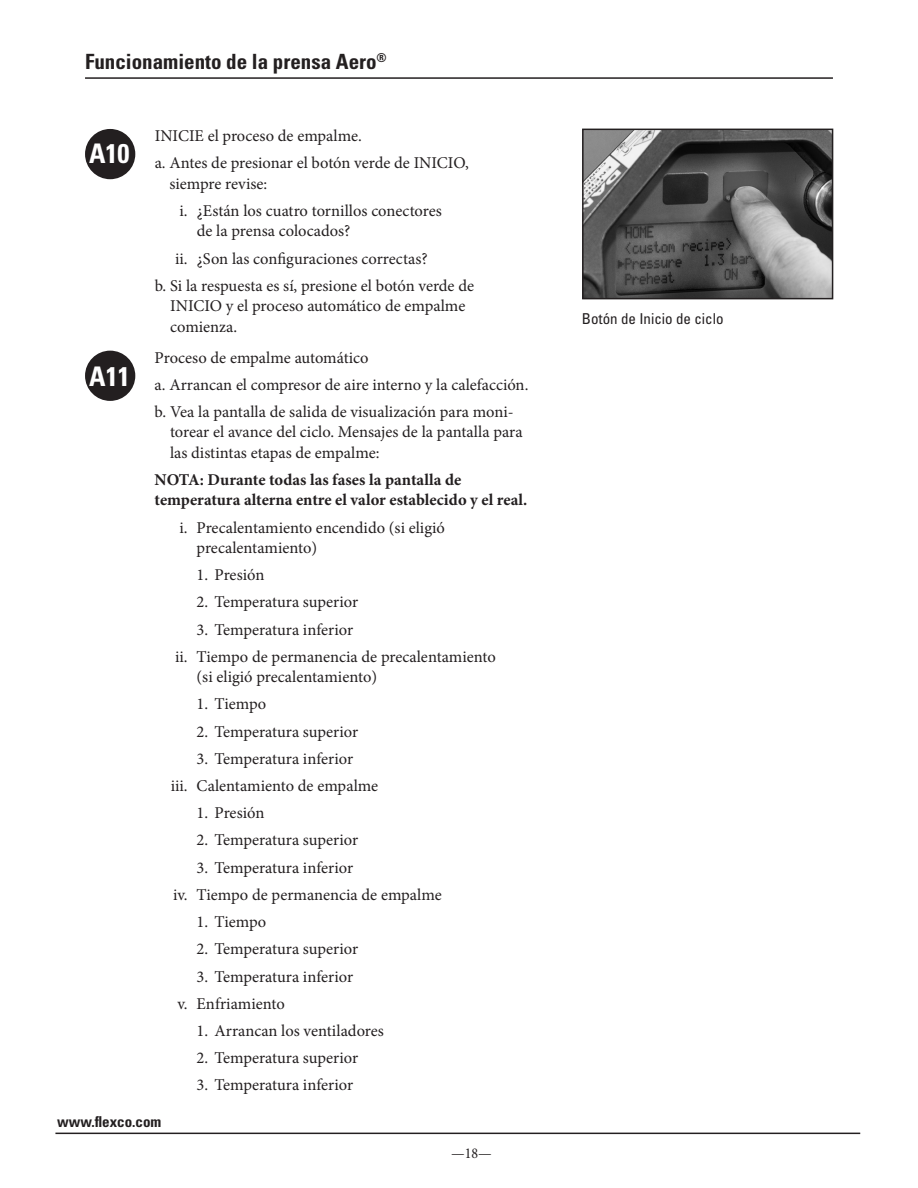
<style>
.page{position:relative;width:918px;height:1188px;background:#fff}
.page>*{position:absolute;margin:0;border:0;box-sizing:border-box;transform-origin:0 0}
.note_standalone{font:700 condensed 27px "Univers LT Std";color:#fff}
.SpreadHdr{font:700 condensed 21px "Univers LT Std";color:#231f20}
.bodycopy{font:16.5px/20.4px "Minion Pro";color:#231f20}
.roman_numeral_tabs{font:16.5px/20.4px "Minion Pro";color:#231f20}
.number_tabs2{font:16.5px "Minion Pro";color:#231f20}
.bodycopy-2{font:700 16.5px/20.4px "Minion Pro";color:#231f20}
.bodycopy-3{font:condensed 15px "Univers LT Std";color:#231f20}
.t1{font:700 condensed 15px "Univers LT Std";color:#231f20}
.t2{font:condensed 15px "Minion Pro";color:#231f20}
</style>
<div class="page">
<hr style="left:55px;top:1133px;width:805px;height:1px;background:#231f20">
<hr style="left:85px;top:77px;width:748px;height:2px;background:#231f20">
<div style="left:85px;top:351px;width:50px;height:50px;background:#231f20;border-radius:50%"></div>
<div style="left:85px;top:129px;width:50px;height:50px;background:#231f20;border-radius:50%"></div>
<img style="left:585px;top:132px;width:245px;height:164px">
<div style="left:582px;top:129px;width:251px;height:170px;border:2px solid #231f20"></div>
<p class="SpreadHdr" style="left:85px;top:49px;width:303px">Funcionamiento de la prensa Aero<sup>®</sup></p>
<p class="note_standalone" style="left:89px;top:137px;width:42px">A10</p>
<p class="note_standalone" style="left:89px;top:360px;width:42px">A11</p>
<p class="bodycopy" style="left:155px;top:126px;width:209px">INICIE el proceso de empalme.</p>
<p class="bodycopy" style="left:169px;top:153px;width:301px;text-indent:-15px">a. Antes de presionar el botón verde de INICIO, siempre revise:</p>
<p class="roman_numeral_tabs" style="left:197px;top:201px;width:247px;text-indent:-17px">i. ¿Están los cuatro tornillos conectores de la prensa colocados?</p>
<p class="roman_numeral_tabs" style="left:175px;top:248px;width:254px">ii. ¿Son las configuraciones correctas?</p>
<p class="bodycopy" style="left:170px;top:275px;width:305px;text-indent:-15px">b. Si la respuesta es sí, presione el botón verde de<br>INICIO y el proceso automático de empalme comienza.</p>
<p class="bodycopy" style="left:155px;top:347px;width:216px">Proceso de empalme automático</p>
<p class="bodycopy" style="left:155px;top:374px;width:375px">a. Arrancan el compresor de aire interno y la calefacción.</p>
<p class="bodycopy" style="left:170px;top:402px;width:354px;text-indent:-15px">b. Vea la pantalla de salida de visualización para moni&shy;torear el avance del ciclo. Mensajes de la pantalla para las distintas etapas de empalme:</p>
<p class="bodycopy-2" style="left:155px;top:469px;width:374px">NOTA: Durante todas las fases la pantalla de temperatura alterna entre el valor establecido y el real.</p>
<p class="roman_numeral_tabs" style="left:197px;top:517px;width:250px;text-indent:-17px">i. Precalentamiento encendido (si eligió precalentamiento)</p>
<p class="number_tabs2" style="left:197px;top:564px;width:69px">1. Presión</p>
<p class="number_tabs2" style="left:197px;top:591px;width:163px">2. Temperatura superior</p>
<p class="number_tabs2" style="left:197px;top:618px;width:158px">3. Temperatura inferior</p>
<p class="roman_numeral_tabs" style="left:197px;top:646px;width:301px;text-indent:-22px">ii. Tiempo de permanencia de precalentamiento (si eligió precalentamiento)</p>
<p class="number_tabs2" style="left:197px;top:693px;width:71px">1. Tiempo</p>
<p class="number_tabs2" style="left:197px;top:720px;width:163px">2. Temperatura superior</p>
<p class="number_tabs2" style="left:197px;top:748px;width:158px">3. Temperatura inferior</p>
<p class="roman_numeral_tabs" style="left:171px;top:776px;width:209px">iii. Calentamiento de empalme</p>
<p class="number_tabs2" style="left:197px;top:802px;width:69px">1. Presión</p>
<p class="number_tabs2" style="left:197px;top:829px;width:163px">2. Temperatura superior</p>
<p class="number_tabs2" style="left:197px;top:856px;width:158px">3. Temperatura inferior</p>
<p class="roman_numeral_tabs" style="left:173px;top:885px;width:270px">iv. Tiempo de permanencia de empalme</p>
<p class="number_tabs2" style="left:197px;top:911px;width:71px">1. Tiempo</p>
<p class="number_tabs2" style="left:197px;top:938px;width:163px">2. Temperatura superior</p>
<p class="number_tabs2" style="left:197px;top:965px;width:158px">3. Temperatura inferior</p>
<p class="roman_numeral_tabs" style="left:177px;top:993px;width:109px">v. Enfriamiento</p>
<p class="number_tabs2" style="left:197px;top:1020px;width:189px">1. Arrancan los ventiladores</p>
<p class="number_tabs2" style="left:197px;top:1047px;width:163px">2. Temperatura superior</p>
<p class="number_tabs2" style="left:197px;top:1074px;width:158px">3. Temperatura inferior</p>
<p class="t1" style="left:57px;top:1112px;width:106px">www.flexco.com</p>
<p class="t2" style="left:451px;top:1144px;width:42px">—18—</p>
<p class="bodycopy-3" style="left:582px;top:309px;width:143px">Botón de Inicio de ciclo</p>
</div>
